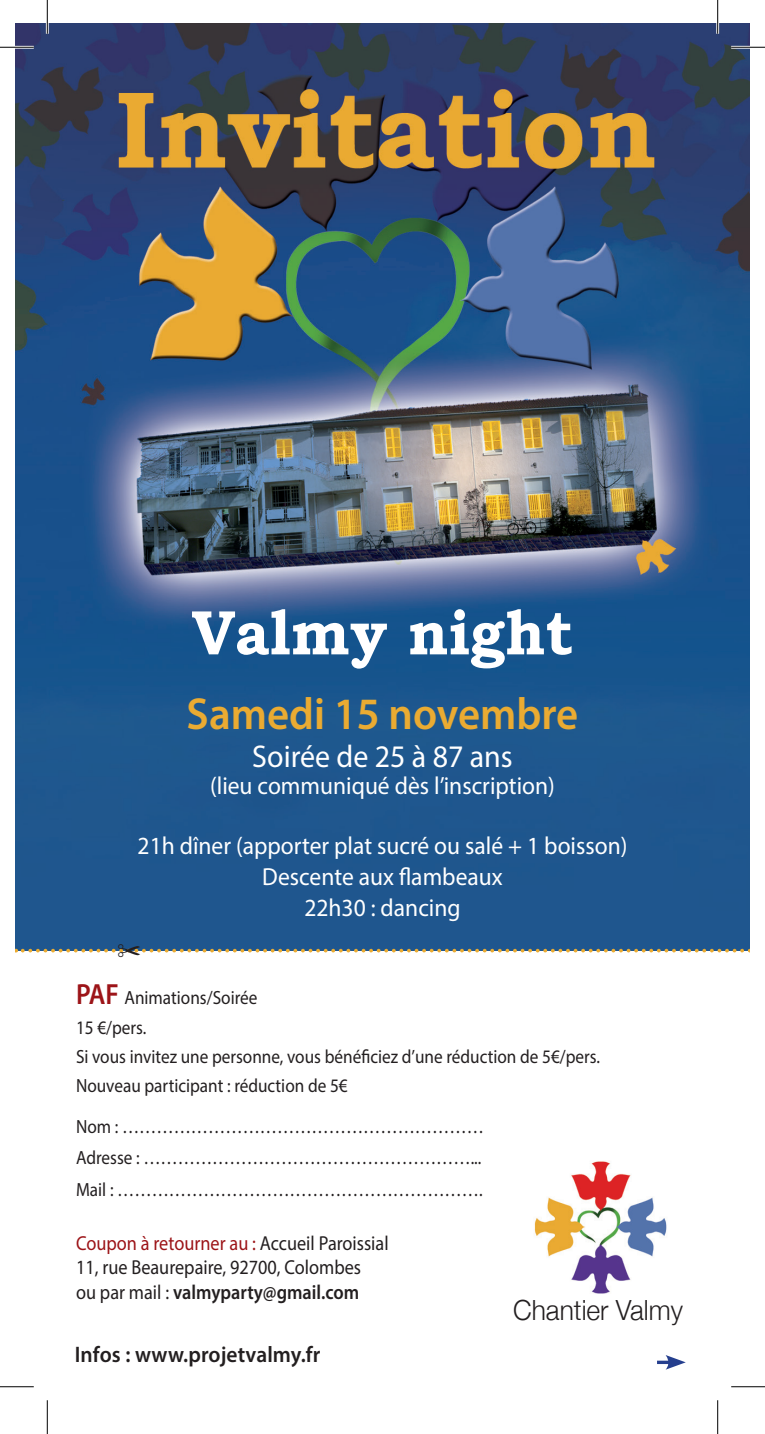
<style>
.page{position:relative;width:765px;height:1434px;background:#fff}
.page>*{position:absolute;margin:0;border:0;box-sizing:border-box;transform-origin:0 0}
.t1{font:700 63px "Bookman Old Style";color:#fff;scale:.95 1}
.t2{font:600 45px "Myriad Pro";color:#eaab32;scale:.95 1}
.t3{font:31.5px "Myriad Pro";color:#fff;scale:.95 1}
.t4{font:300 27.9px "Helvetica Neue";color:#231f20;scale:.95 1}
.t5{font:24.75px/31.1px "Myriad Pro";color:#fff;text-align:center;scale:.95 1}
.t6{font:600 22.5px "Myriad Pro";letter-spacing:.005em;color:#231f20;scale:.95 1}
.t7{font:20.25px/24.8px "Myriad Pro";color:#231f20;scale:.9 1}
.t8{font:19.12px/29.2px "Myriad Pro";color:#231f20;scale:.9 1}
.s1{font-weight:600;font-size:29.25px;color:#9c1418}
.s2{color:#9c1418}
.s3{font-weight:600}
</style>
<div class="page">
<img style="left:15px;top:23px;width:734px;height:928px">
<img style="left:534px;top:1161px;width:133px;height:133px">
<hr style="left:656px;top:1361px;width:15px;height:3px;background:#253f8e">
<svg style="left:665px;top:1355px;width:20px;height:15px"></svg>
<hr style="left:0;top:46px;width:34px;height:3px;background:#fff">
<hr style="left:730px;top:46px;width:34px;height:3px;background:#fff">
<hr style="left:46px;top:0;width:3px;height:34px;background:#fff">
<hr style="left:716px;top:0;width:2px;height:34px;background:#fff">
<hr style="left:0;top:47px;width:34px;height:1px;background:#000">
<hr style="left:730px;top:47px;width:34px;height:1px;background:#000">
<hr style="left:0;top:1386px;width:34px;height:1px;background:#000">
<hr style="left:730px;top:1386px;width:34px;height:1px;background:#000">
<hr style="left:47px;top:0;width:1px;height:34px;background:#000">
<hr style="left:47px;top:1400px;width:1px;height:34px;background:#000">
<hr style="left:717px;top:0;width:1px;height:34px;background:#000">
<hr style="left:717px;top:1400px;width:1px;height:34px;background:#000">
<svg style="left:23px;top:944px;width:726px;height:9px;background:#637e92"></svg>
<h1 class="t1" style="left:192px;top:595px;width:402px">Valmy night</h1>
<h2 class="t2" style="left:186px;top:685px;width:413px">Samedi 15 novembre</h2>
<h3 class="t3" style="left:252px;top:737px;width:275px">Soirée de 25 à 87 ans</h3>
<p class="t5" style="left:210px;top:769px;width:364px">(lieu communiqué dès l’inscription)</p>
<p class="t5" style="left:137px;top:830px;width:517px">21h dîner (apporter plat sucré ou salé + 1 boisson)<br>Descente aux flambeaux<br>22h30 : dancing</p>
<p class="t8" style="left:76px;top:983px;width:583px"><span class="s1">PAF</span> Animations/Soirée<br>15 €/pers.<br>Si vous invitez une personne, vous bénéficiez d’une réduction de 5€/pers.<br>Nouveau participant : réduction de 5€</p>
<p class="t8" style="left:76px;top:1110px;width:454px;line-height:31.5px">Nom : ………………………………………………………<br>Adresse : …………………………………………………...<br>Mail : ……………………………………………………….</p>
<p class="t7" style="left:76px;top:1230px;width:349px"><span class="s2">Coupon à retourner au :</span> Accueil Paroissial<br>11, rue Beaurepaire, 92700, Colombes<br>ou par mail : <span class="s3">valmyparty@gmail.com</span></p>
<h3 class="t4" style="left:513px;top:1287px;width:180px">Chantier Valmy</h3>
<p class="t6" style="left:75px;top:1340px;width:260px">Infos : www.projetvalmy.fr</p>
</div>
